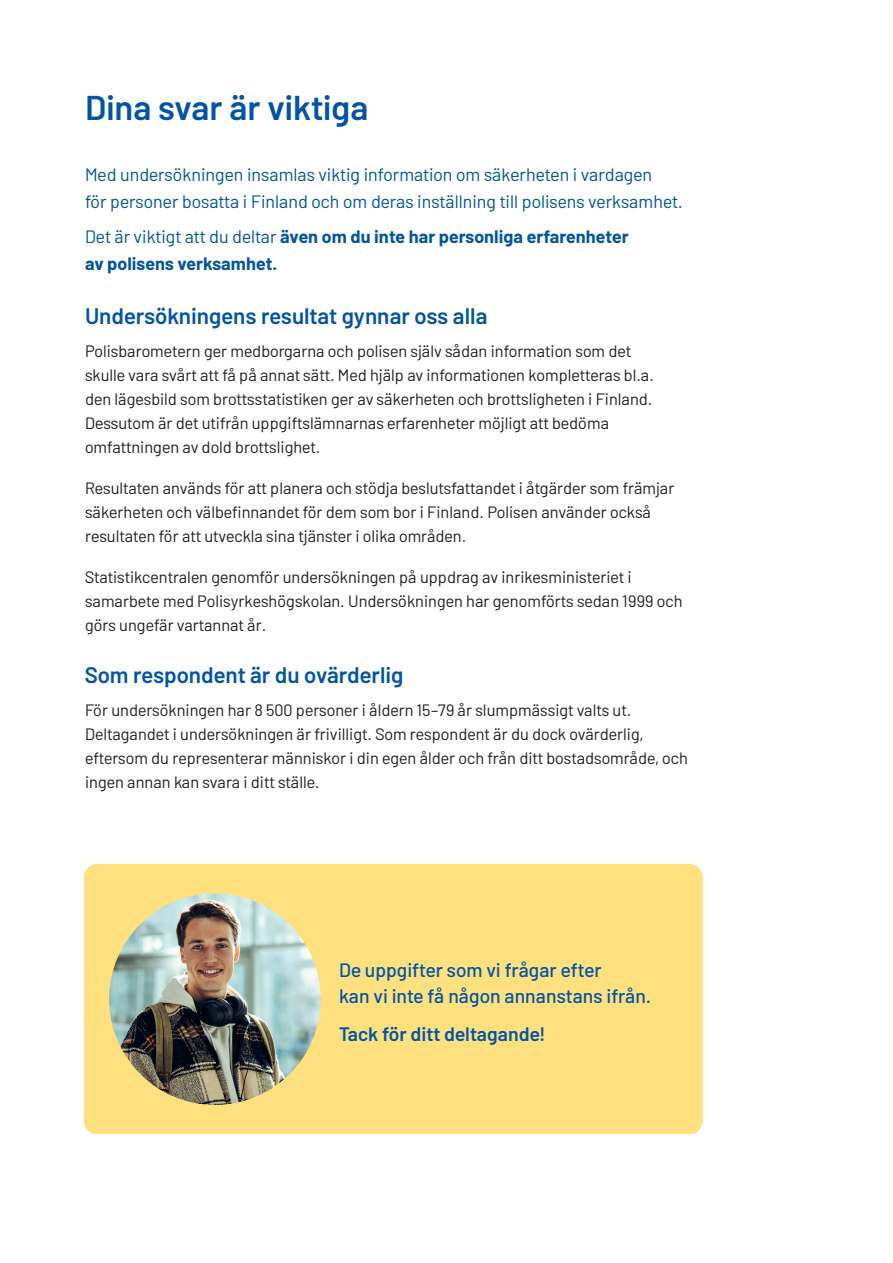
<style>
.page{position:relative;width:893px;height:1263px;background:#fff}
.page>*{position:absolute;margin:0;border:0;box-sizing:border-box;transform-origin:0 0}
.H1_Otsikko{font:600 34.5px "Barlow";letter-spacing:-.01em;color:#0154a6}
.H2_otsikko{font:600 22.5px "Barlow";color:#0154a6}
.P_laatikko_leipis{font:500 19.5px/25.5px "Barlow";color:#0154a6}
.p_laatikko_nosto{font:600 19.5px "Barlow";color:#0154a6}
.p_Ingressi{font:18px/27px "Barlow";color:#0154a6}
.p_Ingressi-2{font:700 18px/27px "Barlow";color:#0154a6}
.p_leipis{font:16.5px/24px "Barlow";color:#231f20}
.s1{font-weight:400}
</style>
<div class="page">
<div style="left:84px;top:864px;width:619px;height:270px;background:#ffe07f;border-radius:13px"></div>
<img style="left:109px;top:893px;width:212px;height:212px;border-radius:106px">
<h1 class="H1_Otsikko" style="left:85px;top:82px;width:285px">Dina svar är viktiga</h1>
<p class="p_Ingressi" style="left:85px;top:159px;width:599px">Med undersökningen insamlas viktig information om säkerheten i vardagen<br>för personer bosatta i Finland och om deras inställning till polisens verksamhet.</p>
<p class="p_Ingressi-2" style="left:85px;top:222px;width:545px"><span class="s1">Det är viktigt att du deltar</span> även om du inte har personliga erfarenheter av polisens verksamhet.</p>
<h2 class="H2_otsikko" style="left:85px;top:299px;width:404px">Undersökningens resultat gynnar oss alla</h2>
<p class="p_leipis" style="left:85px;top:337px;width:570px">Polisbarometern ger medborgarna och polisen själv sådan information som det skulle vara svårt att få på annat sätt. Med hjälp av informationen kompletteras bl.a. den lägesbild som brottsstatistiken ger av säkerheten och brottsligheten i Finland.<br>Dessutom är det utifrån uppgiftslämnarnas erfarenheter möjligt att bedöma omfattningen av dold brottslighet.</p>
<p class="p_leipis" style="left:85px;top:474px;width:591px">Resultaten används för att planera och stödja beslutsfattandet i åtgärder som främjar säkerheten och välbefinnandet för dem som bor i Finland. Polisen använder också resultaten för att utveckla sina tjänster i olika områden.</p>
<p class="p_leipis" style="left:85px;top:563px;width:599px">Statistikcentralen genomför undersökningen på uppdrag av inrikesministeriet i samarbete med Polisyrkeshögskolan. Undersökningen har genomförts sedan 1999 och görs ungefär vartannat år.</p>
<h2 class="H2_otsikko" style="left:85px;top:658px;width:320px">Som respondent är du ovärderlig</h2>
<p class="p_leipis" style="left:85px;top:696px;width:604px">För undersökningen har 8 500 personer i åldern 15–79 år slumpmässigt valts ut.<br>Deltagandet i undersökningen är frivilligt. Som respondent är du dock ovärderlig, eftersom du representerar människor i din egen ålder och från ditt bostadsområde, och ingen annan kan svara i ditt ställe.</p>
<p class="P_laatikko_leipis" style="left:339px;top:956px;width:314px">De uppgifter som vi frågar efter<br>kan vi inte få någon annanstans ifrån.</p>
<p class="p_laatikko_nosto" style="left:339px;top:1019px;width:207px">Tack för ditt deltagande!</p>
</div>
